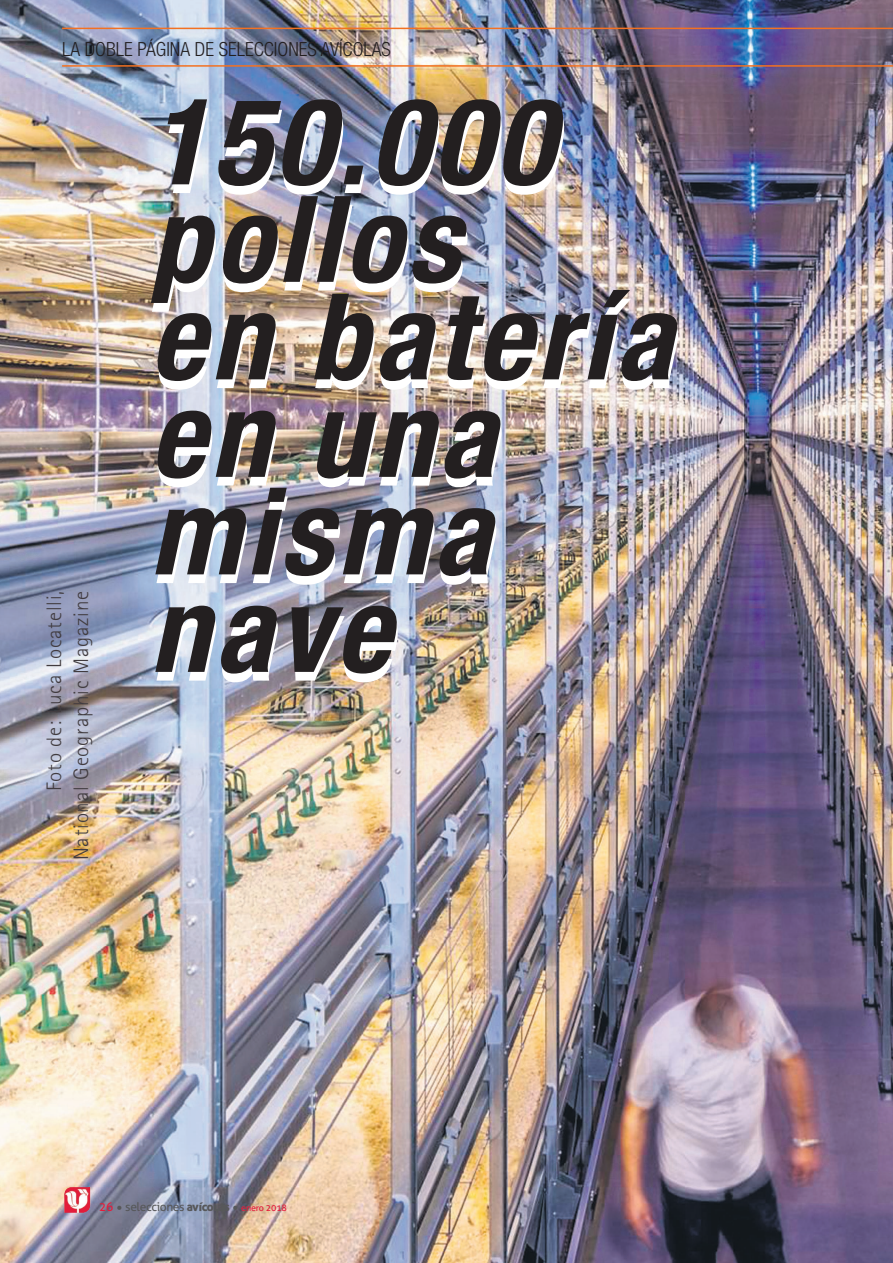
<style>
.page{position:relative;width:893px;height:1263px;background:#fff}
.page>*{position:absolute;margin:0;border:0;box-sizing:border-box;transform-origin:0 0}
.titol{font:italic 700 condensed 120px/97.5px "Helvetica Neue LT Std";color:#231f20}
.texto_ok{font:300 21px "Rotis Sans Serif Std";letter-spacing:.04em;color:#413c40}
.t1{font:300 condensed 19.5px "Helvetica Neue LT Std";color:#231f20}
.t2{font:12px "Aller";letter-spacing:-.03em;color:#57585a}
.s1{color:#e41c3b}
.s2{font-family:"Frutiger";font-stretch:condensed}
.s3{font-family:"Aller Display"}
.s4{font-size:9px;color:#e41c3b}
</style>
<div class="page">
<img style="left:0;top:0;width:893px;height:1263px">
<img style="left:64px;top:1187px;width:27px;height:26px">
<hr style="left:62px;top:65px;width:831px;height:2px;background:#f37121">
<hr style="left:62px;top:28px;width:831px;height:1px;background:#f37121">
<p class="t1" style="left:62px;top:38px;width:330px">LA DOBLE PÁGINA DE SELECCIONES AVÍCOLAS</p>
<p class="texto_ok" style="left:42px;top:791px;width:202px;rotate:-90deg">Foto de: Luca Locatelli,</p>
<p class="texto_ok" style="left:69px;top:860px;width:271px;rotate:-90deg">National Geographic Magazine</p>
<p class="titol" style="left:150px;top:91px;width:555px">150.000 pollos<br>en batería en una misma nave</p>
<p class="t2" style="left:99px;top:1200px;width:189px"><span class="s1">26</span> <span class="s2">•</span> selecciones <span class="s3">avícolas</span> <span class="s2">•</span> <span class="s4">enero 2018</span></p>
</div>
